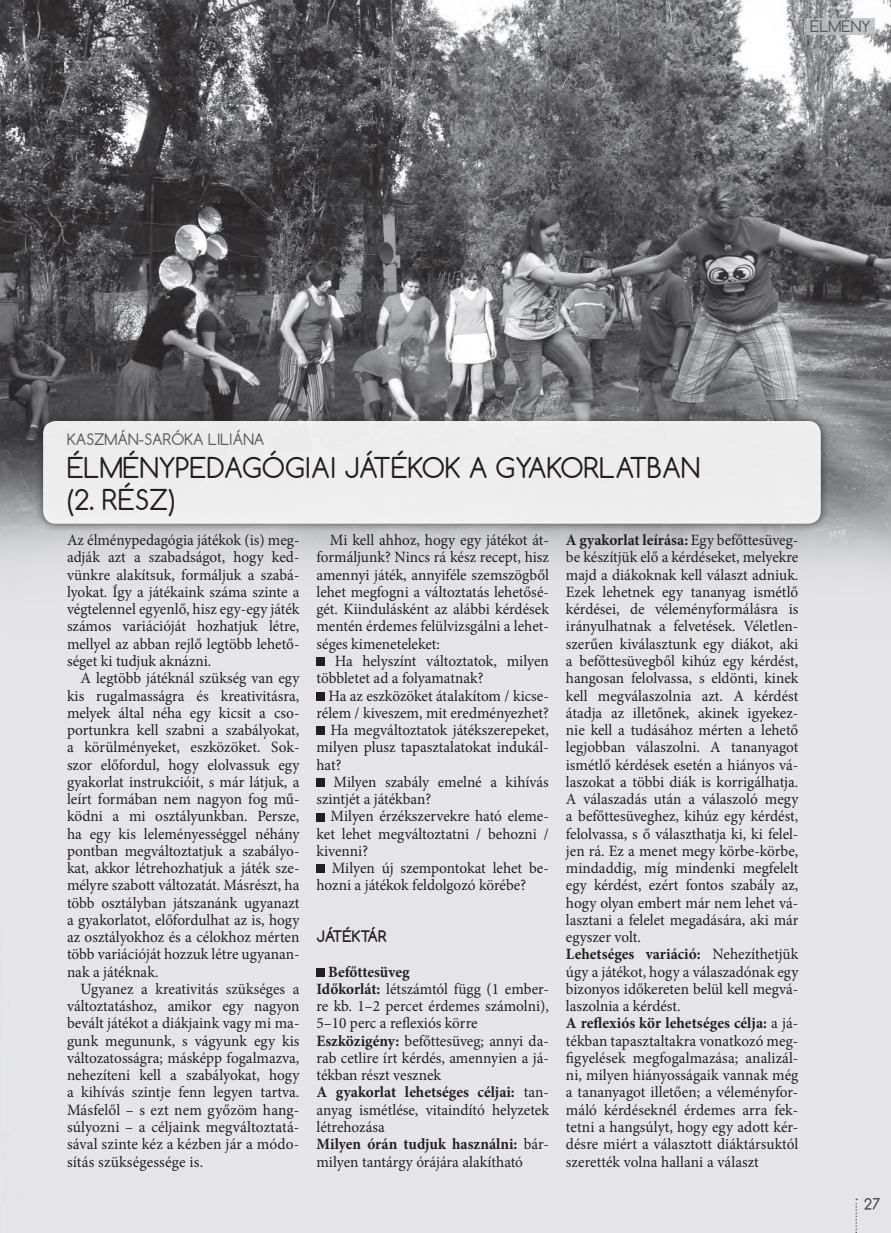
<style>
.page{position:relative;width:891px;height:1233px;background:#fff}
.page>*{position:absolute;margin:0;border:0;box-sizing:border-box;transform-origin:0 0}
.cim{font:27px "Comfortaa";color:#231f20}
.bekezd_nélkul{font:15.75px/17.2px "Minion Pro";color:#231f20;text-align:justify}
.szoveg{font:15.75px/17.2px "Minion Pro";color:#231f20;text-align:justify}
.bekezd_nélkul-2{font:700 15.75px "Minion Pro";letter-spacing:-.005em;color:#231f20}
.szerzo{font:15px "Comfortaa";color:#57585a}
.ALCIM_SZOVEGBEN{font:700 15px "Comfortaa";color:#231f20}
.rovat{font:15px "Comfortaa";color:#57585a}
.s1{font-weight:700}
</style>
<div class="page">
<img style="left:0;top:0;width:891px;height:1232px">
<svg style="left:806px;top:18px;width:69px;height:17px"></svg>
<svg style="left:864px;top:1197px;width:16px;height:12px"></svg>
<svg style="left:855px;top:1198px;width:2px;height:35px"></svg>
<div style="left:316px;top:657px;width:9px;height:9px;background:#231f20"></div>
<div style="left:316px;top:692px;width:9px;height:8px;background:#231f20"></div>
<div style="left:316px;top:726px;width:9px;height:9px;background:#231f20"></div>
<div style="left:316px;top:778px;width:9px;height:8px;background:#231f20"></div>
<div style="left:316px;top:812px;width:9px;height:9px;background:#231f20"></div>
<div style="left:316px;top:864px;width:9px;height:9px;background:#231f20"></div>
<div style="left:316px;top:968px;width:9px;height:8px;background:#231f20"></div>
<div style="left:35px;top:413px;width:794px;height:118px;background:#231f20;opacity:.75"></div>
<div style="left:43px;top:421px;width:778px;height:102px;background:#ededed;border-radius:13px"></div>
<p class="rovat" style="left:810px;top:17px;width:62px">ÉLMÉNY</p>
<p class="szerzo" style="left:67px;top:430px;width:199px">KASZMÁN-SARÓKA LILIÁNA</p>
<p class="cim" style="left:67px;top:450px;width:634px">ÉLMÉNYPEDAGÓGIAI JÁTÉKOK A GYAKORLATBAN</p>
<p class="cim" style="left:67px;top:482px;width:110px">(2. RÉSZ)</p>
<p class="bekezd_nélkul" style="left:67px;top:531px;width:234px">Az élménypedagógia játékok (is) meg&shy;adják azt a szabadságot, hogy ked&shy;vünkre alakítsuk, formáljuk a szabá&shy;lyokat. Így a játékaink száma szinte a végtelennel egyenlő, hisz egy-egy játék számos variációját hozhatjuk létre, mellyel az abban rejlő legtöbb lehető&shy;séget ki tudjuk aknázni.</p>
<p class="szoveg" style="left:67px;top:669px;width:234px;text-indent:13px">A legtöbb játéknál szükség van egy kis rugalmasságra és kreativitásra, melyek által néha egy kicsit a cso&shy;portunkra kell szabni a szabályokat, a körülményeket, eszközöket. Sok&shy;szor előfordul, hogy elolvassuk egy gyakorlat instrukcióit, s már látjuk, a leírt formában nem nagyon fog mű&shy;ködni a mi osztályunkban. Persze, ha egy kis leleményességgel néhány pontban megváltoztatjuk a szabályo&shy;kat, akkor létrehozhatjuk a játék sze&shy;mélyre szabott változatát. Másrészt, ha több osztályban játszanánk ugyanazt a gyakorlatot, előfordulhat az is, hogy az osztályokhoz és a célokhoz mérten több variációját hozzuk létre ugyanan&shy;nak a játéknak.</p>
<p class="szoveg" style="left:67px;top:980px;width:234px;text-indent:13px">Ugyanez a kreativitás szükséges a változtatáshoz, amikor egy nagyon bevált játékot a diákjaink vagy mi ma&shy;gunk megununk, s vágyunk egy kis változatosságra; másképp fogalmazva, nehezíteni kell a szabályokat, hogy a kihívás szintje fenn legyen tartva.<br>Másfelől – s ezt nem győzöm hang&shy;súlyozni – a céljaink megváltoztatá&shy;sával szinte kéz a kézben jár a módo&shy;sítás szükségessége is.</p>
<p class="szoveg" style="left:316px;top:531px;width:234px;text-indent:13px">Mi kell ahhoz, hogy egy játékot át&shy;formáljunk? Nincs rá kész recept, hisz amennyi játék, annyiféle szemszögből lehet megfogni a változtatás lehetősé&shy;gét. Kiindulásként az alábbi kérdések mentén érdemes felülvizsgálni a lehet&shy;séges kimeneteleket:</p>
<p class="bekezd_nélkul" style="left:316px;top:652px;width:234px;text-indent:18px">Ha helyszínt változtatok, milyen többletet ad a folyamatnak?</p>
<p class="bekezd_nélkul" style="left:316px;top:687px;width:234px;text-align:right">Ha az eszközöket átalakítom / kicse&shy;rélem / kiveszem, mit eredményezhet?</p>
<p class="bekezd_nélkul" style="left:316px;top:721px;width:234px;text-indent:14px">Ha megváltoztatok játékszerepeket, milyen plusz tapasztalatokat indukál&shy;hat?</p>
<p class="bekezd_nélkul" style="left:316px;top:773px;width:234px;text-indent:17px">Milyen szabály emelné a kihívás szintjét a játékban?</p>
<p class="bekezd_nélkul" style="left:316px;top:807px;width:234px;text-indent:14px">Milyen érzékszervekre ható eleme&shy;ket lehet megváltoztatni / behozni / kivenni?</p>
<p class="bekezd_nélkul" style="left:316px;top:859px;width:234px;text-indent:15px">Milyen új szempontokat lehet be&shy;hozni a játékok feldolgozó körébe?</p>
<p class="ALCIM_SZOVEGBEN" style="left:316px;top:926px;width:72px">JÁTÉKTÁR</p>
<p class="bekezd_nélkul-2" style="left:328px;top:960px;width:83px">Befőttesüveg</p>
<p class="bekezd_nélkul" style="left:316px;top:980px;width:234px"><span class="s1">Időkorlát:</span> létszámtól függ (1 ember&shy;re kb. 1–2 percet érdemes számolni), 5–10 perc a reflexiós körre</p>
<p class="bekezd_nélkul" style="left:316px;top:1032px;width:234px"><span class="s1">Eszközigény:</span> befőttesüveg; annyi da&shy;rab cetlire írt kérdés, amennyien a já&shy;tékban részt vesznek</p>
<p class="bekezd_nélkul" style="left:316px;top:1083px;width:234px"><span class="s1">A gyakorlat lehetséges céljai:</span> tan&shy;anyag ismétlése, vitaindító helyzetek létrehozása</p>
<p class="bekezd_nélkul" style="left:316px;top:1135px;width:234px"><span class="s1">Milyen órán tudjuk használni:</span> bár&shy;milyen tantárgy órájára alakítható</p>
<p class="bekezd_nélkul" style="left:566px;top:531px;width:234px"><span class="s1">A gyakorlat leírása:</span> Egy befőttesüveg&shy;be készítjük elő a kérdéseket, melyekre majd a diákoknak kell választ adniuk.<br>Ezek lehetnek egy tananyag ismétlő kérdései, de véleményformálásra is irányulhatnak a felvetések. Véletlen&shy;szerűen kiválasztunk egy diákot, aki a befőttesüvegből kihúz egy kérdést, hangosan felolvassa, s eldönti, kinek kell megválaszolnia azt. A kérdést átadja az illetőnek, akinek igyekez&shy;nie kell a tudásához mérten a lehető legjobban válaszolni. A tananyagot ismétlő kérdések esetén a hiányos vá&shy;laszokat a többi diák is korrigálhatja.<br>A válaszadás után a válaszoló megy a befőttesüveghez, kihúz egy kérdést, felolvassa, s ő választhatja ki, ki felel&shy;jen rá. Ez a menet megy körbe-körbe, mindaddig, míg mindenki megfelelt egy kérdést, ezért fontos szabály az, hogy olyan embert már nem lehet vá&shy;lasztani a felelet megadására, aki már egyszer volt.</p>
<p class="bekezd_nélkul" style="left:566px;top:945px;width:234px"><span class="s1">Lehetséges variáció:</span> Nehezíthetjük úgy a játékot, hogy a válaszadónak egy bizonyos időkereten belül kell megvá&shy;laszolnia a kérdést.</p>
<p class="bekezd_nélkul" style="left:566px;top:1014px;width:234px"><span class="s1">A reflexiós kör lehetséges célja:</span> a já&shy;tékban tapasztaltakra vonatkozó meg&shy;figyelések megfogalmazása; analizál&shy;ni, milyen hiányosságaik vannak még a tananyagot illetően; a véleményfor&shy;máló kérdéseknél érdemes arra fek&shy;tetni a hangsúlyt, hogy egy adott kér&shy;désre miért a választott diáktársuktól szerették volna hallani a választ</p>
</div>
